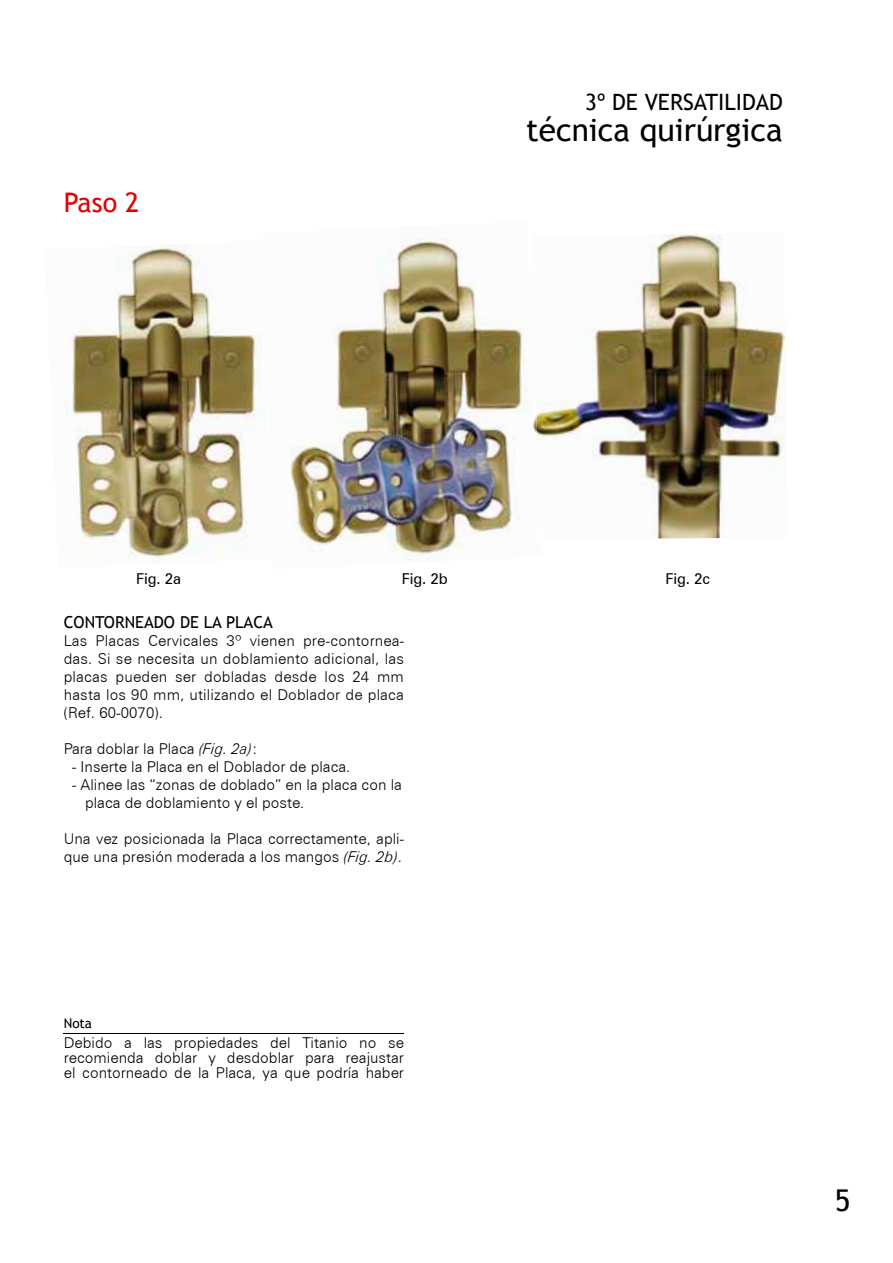
<style>
.page{position:relative;width:893px;height:1263px;background:#fff}
.page>*{position:absolute;margin:0;border:0;box-sizing:border-box;transform-origin:0 0}
.t1{font:31.65px "Trebuchet MS";color:#000}
.t2{font:30px "Trebuchet MS";color:#000}
.t3{font:27px "Trebuchet MS";color:#e50003}
.t4{font:22.5px "Trebuchet MS";color:#000}
.t5{font:16.5px "Trebuchet MS";color:#000}
.t6{font:300 15px/18px "Zurich BT";color:#000;text-align:justify}
.t7{font:15px "Zurich BT";color:#000}
.t8{font:13.5px "Trebuchet MS";color:#000}
.s1{font-style:italic}
</style>
<div class="page">
<img style="left:66px;top:245px;width:191px;height:312px">
<img style="left:257px;top:238px;width:272px;height:324px">
<img style="left:258px;top:240px;width:18px;height:319px">
<img style="left:542px;top:234px;width:244px;height:305px">
<img style="left:533px;top:401px;width:9px;height:38px">
<hr style="left:64px;top:1033px;width:340px;height:1px;background:#000">
<h3 class="t3" style="left:64px;top:186px;width:77px">Paso 2</h3>
<h3 class="t4" style="left:585px;top:89px;width:199px">3º DE VERSATILIDAD</h3>
<h1 class="t1" style="left:526px;top:111px;width:258px">técnica quirúrgica</h1>
<p class="t7" style="left:136px;top:570px;width:46px">Fig. 2a</p>
<p class="t7" style="left:402px;top:570px;width:47px">Fig. 2b</p>
<p class="t7" style="left:665px;top:570px;width:46px">Fig. 2c</p>
<p class="t5" style="left:64px;top:612px;width:211px">CONTORNEADO DE LA PLACA</p>
<p class="t6" style="left:64px;top:631px;width:342px">Las Placas Cervicales 3º vienen pre-contornea&shy;das. Si se necesita un doblamiento adicional, las placas pueden ser dobladas desde los 24 mm hasta los 90 mm, utilizando el Doblador de placa (Ref. 60-0070).</p>
<p class="t6" style="left:64px;top:739px;width:195px">Para doblar la Placa <span class="s1">(Fig. 2a)</span>:</p>
<p class="t6" style="left:72px;top:757px;width:280px">- Inserte la Placa en el Doblador de placa.</p>
<p class="t6" style="left:85px;top:775px;width:318px;text-indent:-13px">- Alinee las “zonas de doblado” en la placa con la placa de doblamiento y el poste.</p>
<p class="t6" style="left:64px;top:829px;width:342px">Una vez posicionada la Placa correctamente, apli&shy;que una presión moderada a los mangos <span class="s1">(Fig. 2b)</span>.</p>
<p class="t8" style="left:64px;top:1016px;width:30px">Nota</p>
<p class="t6" style="left:64px;top:1035px;width:342px;line-height:15px">Debido a las propiedades del Titanio no se recomienda doblar y desdoblar para reajustar el contorneado de la Placa, ya que podría haber</p>
<h2 class="t2" style="left:835px;top:1182px;width:17px">5</h2>
</div>
